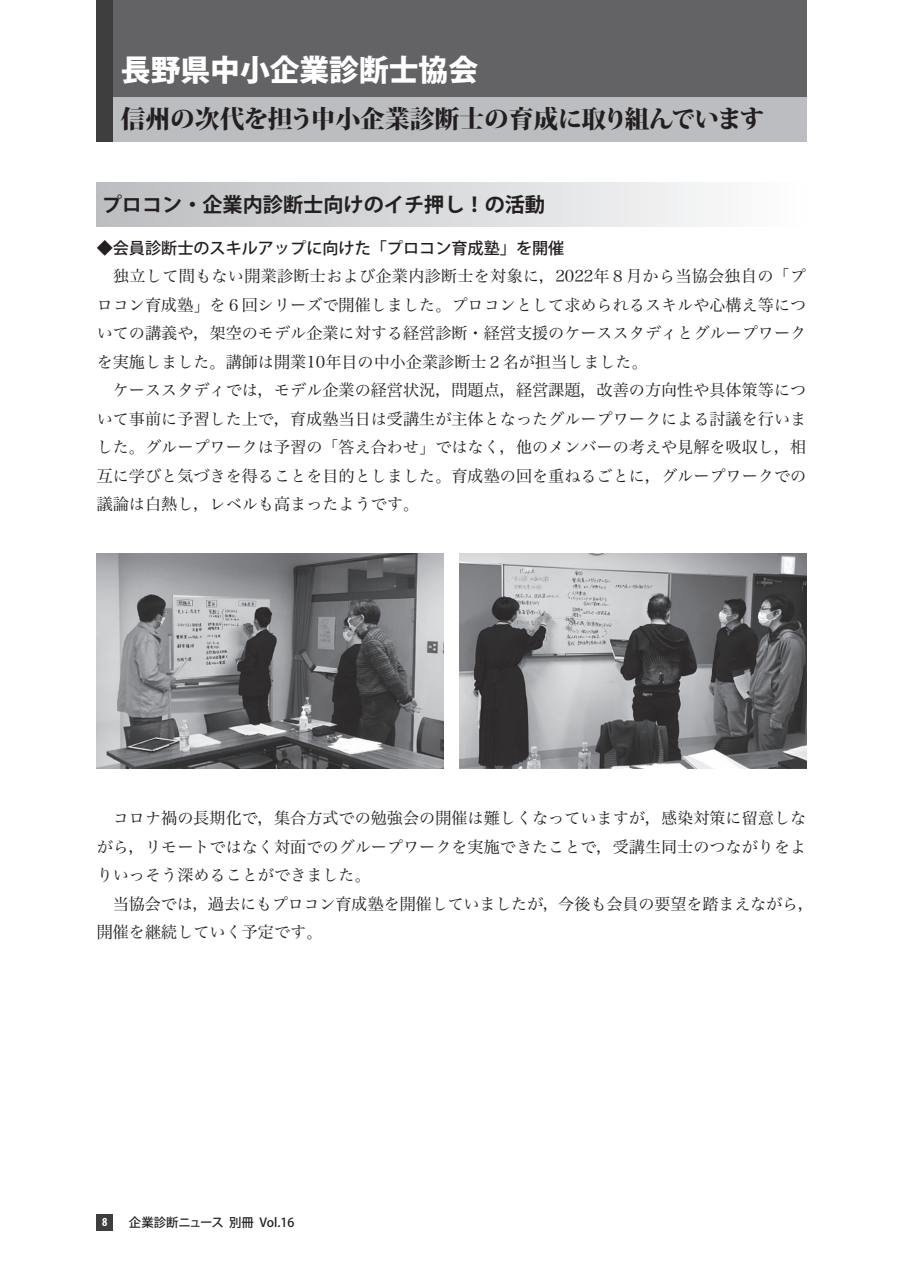
<style>
.page{position:relative;width:903px;height:1275px;background:#fff}
.page>*{position:absolute;margin:0;border:0;box-sizing:border-box;transform-origin:0 0}
.t1{font:800 29.75px "Koz Go Pro";color:#fff}
.t2{font:800 24.85px "Koz Min Pro";letter-spacing:-.01em;color:#231f20}
.t3{font:700 20.12px "Koz Go Pro";color:#231f20}
.t4{font:16.1px/28.5px "Hira Min Pro W3";color:#231f20}
.t5{font:500 16.1px "Koz Go Pro";color:#231f20}
.t6{font:500 12.42px "Koz Go Pro";color:#231f20}
.t7{font:700 condensed 12.42px "Myriad Pro";color:#fff}
</style>
<div class="page">
<div style="left:97px;top:0;width:709px;height:97px;background:#636366"></div>
<div style="left:97px;top:97px;width:709px;height:44px;background:#bcbdc0"></div>
<div style="left:97px;top:182px;width:709px;height:45px;background:linear-gradient(to right,#bbbdbf,#fdfdfe)"></div>
<div style="left:97px;top:0;width:16px;height:141px;background:#3e3e3f"></div>
<div style="left:97px;top:1214px;width:16px;height:16px;background:#3e3e3f"></div>
<img style="left:97px;top:553px;width:346px;height:216px">
<img style="left:459px;top:553px;width:347px;height:216px">
<h1 class="t1" style="left:121px;top:50px;width:359px">長野県中小企業診断士協会</h1>
<h2 class="t2" style="left:121px;top:101px;width:645px">信州の次代を担う中小企業診断士の育成に取り組んでいます</h2>
<p class="t3" style="left:102px;top:192px;width:445px">プロコン・企業内診断士向けのイチ押し！の活動</p>
<p class="t5" style="left:97px;top:237px;width:469px">◆会員診断士のスキルアップに向けた「プロコン育成塾」を開催</p>
<p class="t4" style="left:97px;top:260px;width:711px">　独立して間もない開業診断士および企業内診断士を対象に，2022年８月から当協会独自の「プロコン育成塾」を６回シリーズで開催しました。プロコンとして求められるスキルや心構え等についての講義や，架空のモデル企業に対する経営診断・経営支援のケーススタディとグループワークを実施しました。講師は開業10年目の中小企業診断士２名が担当しました。<br>　ケーススタディでは，モデル企業の経営状況，問題点，経営課題，改善の方向性や具体策等について事前に予習した上で，育成塾当日は受講生が主体となったグループワークによる討議を行いました。グループワークは予習の「答え合わせ」ではなく，他のメンバーの考えや見解を吸収し，相互に学びと気づきを得ることを目的としました。育成塾の回を重ねるごとに，グループワークでの議論は白熱し，レベルも高まったようです。</p>
<p class="t4" style="left:97px;top:802px;width:719px">　コロナ禍の長期化で，集合方式での勉強会の開催は難しくなっていますが，感染対策に留意しながら，リモートではなく対面でのグループワークを実施できたことで，受講生同士のつながりをよりいっそう深めることができました。<br>　当協会では，過去にもプロコン育成塾を開催していましたが，今後も会員の要望を踏まえながら，開催を継続していく予定です。</p>
<p class="t7" style="left:102px;top:1214px;width:7px">8</p>
<p class="t6" style="left:129px;top:1214px;width:167px">企業診断ニュース 別冊 Vol.16</p>
</div>
